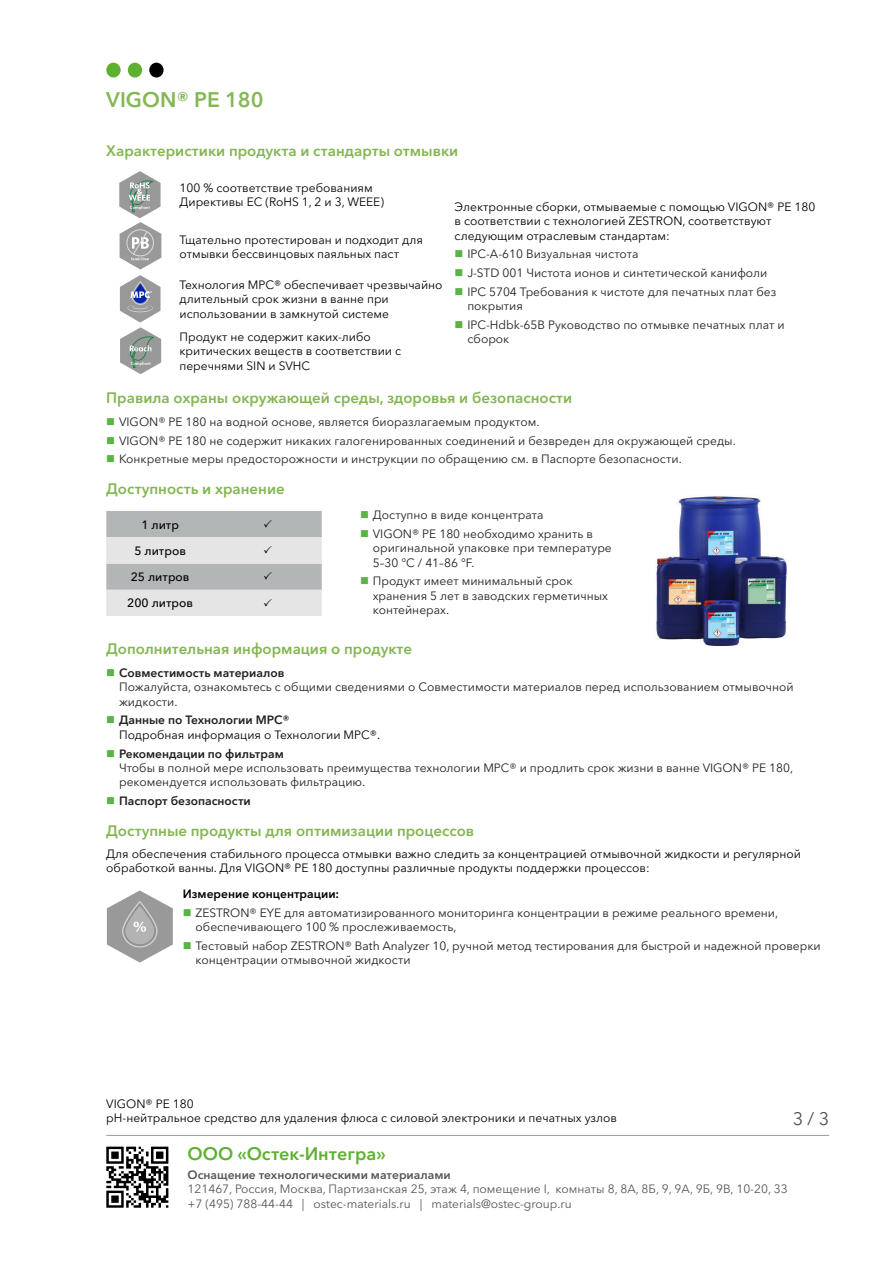
<style>
.page{position:relative;width:893px;height:1263px;background:#fff}
.page>*{position:absolute;margin:0;border:0;box-sizing:border-box;transform-origin:0 0}
.t1{font:600 21px "Avenir Next Cyr";color:#85b754}
.t2{font:600 18px "Avenir Next Cyr";color:#5eb130}
.t3{font:18px "Avenir Next Cyr";color:#504f4f}
.Заголовок3{font:600 15px "Avenir Next Cyr";color:#84b653}
.t4{font:12px/14.4px "Avenir Next Cyr";color:#231f20}
.t5{font:12px/14.4px "Avenir Next Cyr";color:#020202}
.t6{font:12px/14.4px "Avenir Next Cyr";color:#575756}
.t7{font:600 12px "Avenir Next Cyr";color:#575756}
.t8{font:500 12px "Avenir Next Cyr";color:#020202}
.t9{font:600 12px "Avenir Next Cyr";color:#020202}
.t10{font:600 12px "Avenir Next Cyr";color:#231f20}
.s1{font-weight:600}
.s2{font-weight:600;color:#231f20}
</style>
<div class="page">
<div style="left:106px;top:63px;width:15px;height:15px;background:#5eb130;border-radius:50%"></div>
<div style="left:128px;top:63px;width:14px;height:15px;background:#5eb130;border-radius:50%"></div>
<div style="left:149px;top:63px;width:15px;height:15px;background:#000;border-radius:50%"></div>
<hr style="left:106px;top:1135px;width:723px;height:1px;background:#9d9d9c">
<svg style="left:106px;top:1146px;width:62px;height:62px"></svg>
<img style="left:119px;top:171px;width:42px;height:48px">
<img style="left:119px;top:223px;width:42px;height:47px">
<img style="left:119px;top:275px;width:42px;height:48px">
<img style="left:120px;top:327px;width:41px;height:47px">
<img style="left:656px;top:494px;width:131px;height:152px">
<img style="left:106px;top:890px;width:67px;height:73px">
<svg style="left:106px;top:511px;width:216px;height:105px;background:#cccece"></svg>
<h1 class="t1" style="left:106px;top:87px;width:159px">VIGON® PE 180</h1>
<p class="Заголовок3" style="left:106px;top:142px;width:353px">Характеристики продукта и стандарты отмывки</p>
<p class="t5" style="left:179px;top:181px;width:206px">100 % соответствие требованиям<br>Директивы ЕС (RoHS 1, 2 и 3, WEEE)</p>
<p class="t5" style="left:455px;top:200px;width:362px">Электронные сборки, отмываемые с помощью VIGON® PE 180 в соответствии с технологией ZESTRON, соответствуют следующим отраслевым стандартам:</p>
<p class="t4" style="left:467px;top:247px;width:173px">IPC-A-610 Визуальная чистота</p>
<p class="t4" style="left:467px;top:266px;width:301px">J-STD 001 Чистота ионов и синтетической канифоли</p>
<p class="t4" style="left:467px;top:284px;width:311px">IPC 5704 Требования к чистоте для печатных плат без покрытия</p>
<p class="t4" style="left:467px;top:317px;width:319px">IPC-Hdbk-65B Руководство по отмывке печатных плат и сборок</p>
<p class="t5" style="left:179px;top:232px;width:245px">Тщательно протестирован и подходит для отмывки бессвинцовых паяльных паст</p>
<p class="t5" style="left:179px;top:277px;width:265px">Технология MPC® обеспечивает чрезвычайно длительный срок жизни в ванне при использовании в замкнутой системе</p>
<p class="t5" style="left:179px;top:330px;width:223px">Продукт не содержит каких-либо критических веществ в соответствии с перечнями SIN и SVHC</p>
<p class="Заголовок3" style="left:106px;top:389px;width:468px">Правила охраны окружающей среды, здоровья и безопасности</p>
<p class="t4" style="left:119px;top:415px;width:422px">VIGON® PE 180 на водной основе, является биоразлагаемым продуктом.</p>
<p class="t4" style="left:119px;top:433px;width:618px">VIGON® PE 180 не содержит никаких галогенированных соединений и безвреден для окружающей среды.</p>
<p class="t4" style="left:119px;top:452px;width:564px">Конкретные меры предосторожности и инструкции по обращению см. в Паспорте безопасности.</p>
<p class="Заголовок3" style="left:106px;top:480px;width:180px">Доступность и хранение</p>
<p class="t8" style="left:141px;top:517px;width:39px">1 литр</p>
<p class="t8" style="left:134px;top:543px;width:53px">5 литров</p>
<p class="t8" style="left:131px;top:570px;width:60px">25 литров</p>
<p class="t8" style="left:127px;top:596px;width:67px">200 литров</p>
<p class="t4" style="left:373px;top:508px;width:172px">Доступно в виде концентрата</p>
<p class="t4" style="left:373px;top:527px;width:241px">VIGON® PE 180 необходимо хранить в оригинальной упаковке при температуре<br>5–30 °C / 41–86 °F.</p>
<p class="t4" style="left:373px;top:574px;width:237px">Продукт имеет минимальный срок хранения 5 лет в заводских герметичных контейнерах.</p>
<p class="Заголовок3" style="left:106px;top:640px;width:307px">Дополнительная информация о продукте</p>
<p class="t4" style="left:119px;top:666px;width:676px"><span class="s1">Совместимость материалов<br></span>Пожалуйста, ознакомьтесь с общими сведениями о Совместимости материалов перед использованием отмывочной жидкости.</p>
<p class="t5" style="left:119px;top:713px;width:263px"><span class="s2">Данные по Технологии MPC®<br></span>Подробная информация о Технологии MPC®.</p>
<p class="t4" style="left:119px;top:746px;width:676px"><span class="s1">Рекомендации по фильтрам<br></span>Чтобы в полной мере использовать преимущества технологии MPC® и продлить срок жизни в ванне VIGON® PE 180, рекомендуется использовать фильтрацию.</p>
<p class="t10" style="left:119px;top:793px;width:133px">Паспорт безопасности</p>
<p class="Заголовок3" style="left:106px;top:821px;width:369px">Доступные продукты для оптимизации процессов</p>
<p class="t5" style="left:106px;top:846px;width:696px">Для обеспечения стабильного процесса отмывки важно следить за концентрацией отмывочной жидкости и регулярной обработкой ванны. Для VIGON® PE 180 доступны различные продукты поддержки процессов:</p>
<p class="t9" style="left:183px;top:886px;width:158px">Измерение концентрации:</p>
<p class="t4" style="left:196px;top:905px;width:584px">ZESTRON® EYE для автоматизированного мониторинга концентрации в режиме реального времени, обеспечивающего 100 % прослеживаемость,</p>
<p class="t4" style="left:196px;top:938px;width:627px">Тестовый набор ZESTRON® Bath Analyzer 10, ручной метод тестирования для быстрой и надежной проверки концентрации отмывочной жидкости</p>
<p class="t5" style="left:106px;top:1096px;width:512px">VIGON® PE 180<br>рН-нейтральное средство для удаления флюса с силовой электроники и печатных узлов</p>
<h2 class="t3" style="left:793px;top:1107px;width:38px">3 / 3</h2>
<h2 class="t2" style="left:188px;top:1143px;width:200px">ООО «Остек-Интегра»</h2>
<p class="t7" style="left:188px;top:1167px;width:265px">Оснащение технологическими материалами</p>
<p class="t6" style="left:188px;top:1182px;width:602px">121467, Россия, Москва, Партизанская 25, этаж 4, помещение I, комнаты 8, 8А, 8Б, 9, 9А, 9Б, 9В, 10-20, 33 +7 (495) 788-44-44 | ostec-materials.ru | materials@ostec-group.ru</p>
</div>
